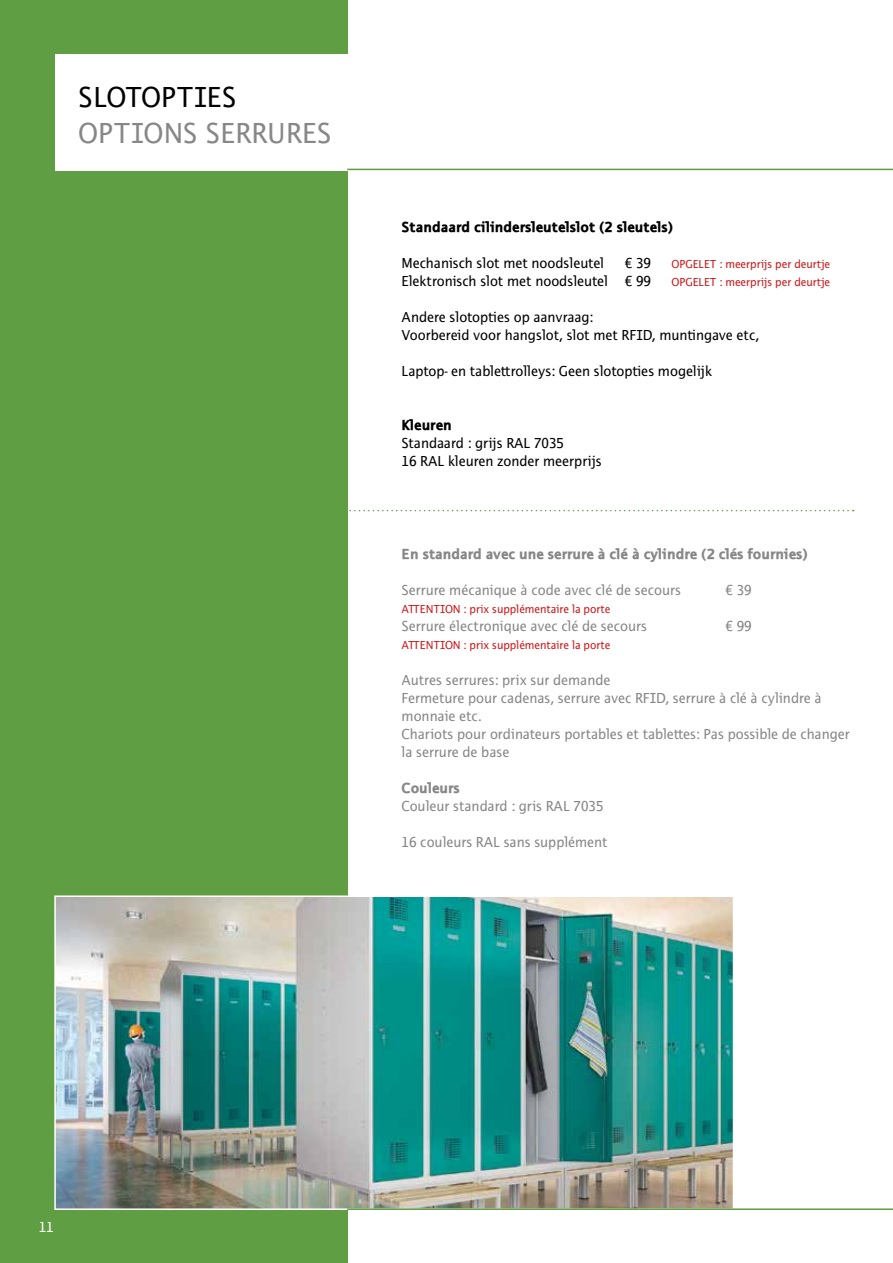
<style>
.page{position:relative;width:893px;height:1263px;background:#fff}
.page>*{position:absolute;margin:0;border:0;box-sizing:border-box;transform-origin:0 0}
.t1{font:30px "Thordis Sans EF";letter-spacing:.015em;color:#878787}
.t2{font:30px "Thordis Sans EF";letter-spacing:.005em;color:#000}
.t3{font:15px/18px "Thordis Sans EF";color:#878787}
.t4{font:15px/18px "Thordis Sans EF";color:#000}
.t5{font:900 15px "Thordis Sans EF";color:#878787}
.t6{font:900 15px "Thordis Sans EF";color:#000}
.t7{font:15px "Thordis Sans EF";color:#fff}
.t8{font:12px "Thordis Sans EF";color:#cd1719}
</style>
<div class="page">
<div style="left:0;top:0;width:347px;height:1263px;background:#5f9e43"></div>
<div style="left:55px;top:54px;width:305px;height:116px;background:#fff"></div>
<hr style="left:347px;top:169px;width:546px;height:1px;background:#5f9e43">
<svg style="left:347px;top:510px;width:507px;height:1px"></svg>
<img style="left:57px;top:898px;width:674px;height:309px">
<div style="left:54px;top:895px;width:680px;height:315px;border:2px solid #fff"></div>
<hr style="left:347px;top:1208px;width:546px;height:2px;background:#5f9e43">
<h1 class="t2" style="left:78px;top:81px;width:160px">SLOTOPTIES</h1>
<h1 class="t1" style="left:78px;top:117px;width:255px">OPTIONS SERRURES</h1>
<p class="t6" style="left:402px;top:219px;width:273px">Standaard cilindersleutelslot (2 sleutels)</p>
<p class="t4" style="left:402px;top:254px;width:204px">Mechanisch slot met noodsleutel</p>
<p class="t4" style="left:625px;top:254px;width:28px">€ 39</p>
<p class="t8" style="left:672px;top:258px;width:160px">OPGELET : meerprijs per deurtje</p>
<p class="t4" style="left:402px;top:272px;width:251px">Elektronisch slot met noodsleutel € 99</p>
<p class="t8" style="left:672px;top:276px;width:160px">OPGELET : meerprijs per deurtje</p>
<p class="t4" style="left:402px;top:308px;width:359px">Andere slotopties op aanvraag:<br>Voorbereid voor hangslot, slot met RFID, muntingave etc,</p>
<p class="t4" style="left:402px;top:362px;width:312px">Laptop- en tablettrolleys: Geen slotopties mogelijk</p>
<p class="t6" style="left:402px;top:417px;width:52px">Kleuren</p>
<p class="t4" style="left:402px;top:434px;width:202px">Standaard : grijs RAL 7035<br>16 RAL kleuren zonder meerprijs</p>
<p class="t5" style="left:402px;top:546px;width:408px">En standard avec une serrure à clé à cylindre (2 clés fournies)</p>
<p class="t3" style="left:402px;top:581px;width:281px">Serrure mécanique à code avec clé de secours</p>
<p class="t3" style="left:726px;top:581px;width:28px">€ 39</p>
<p class="t8" style="left:402px;top:602px;width:210px">ATTENTION : prix supplémentaire la porte</p>
<p class="t3" style="left:402px;top:617px;width:247px">Serrure électronique avec clé de secours</p>
<p class="t3" style="left:726px;top:617px;width:28px">€ 99</p>
<p class="t8" style="left:402px;top:638px;width:210px">ATTENTION : prix supplémentaire la porte</p>
<p class="t3" style="left:402px;top:671px;width:450px">Autres serrures: prix sur demande<br>Fermeture pour cadenas, serrure avec RFID, serrure à clé à cylindre à monnaie etc.<br>Chariots pour ordinateurs portables et tablettes: Pas possible de changer la serrure de base</p>
<p class="t5" style="left:402px;top:780px;width:60px">Couleurs</p>
<p class="t3" style="left:402px;top:797px;width:203px">Couleur standard : gris RAL 7035</p>
<p class="t3" style="left:402px;top:833px;width:208px">16 couleurs RAL sans supplément</p>
<p class="t7" style="left:39px;top:1219px;width:16px">11</p>
</div>
